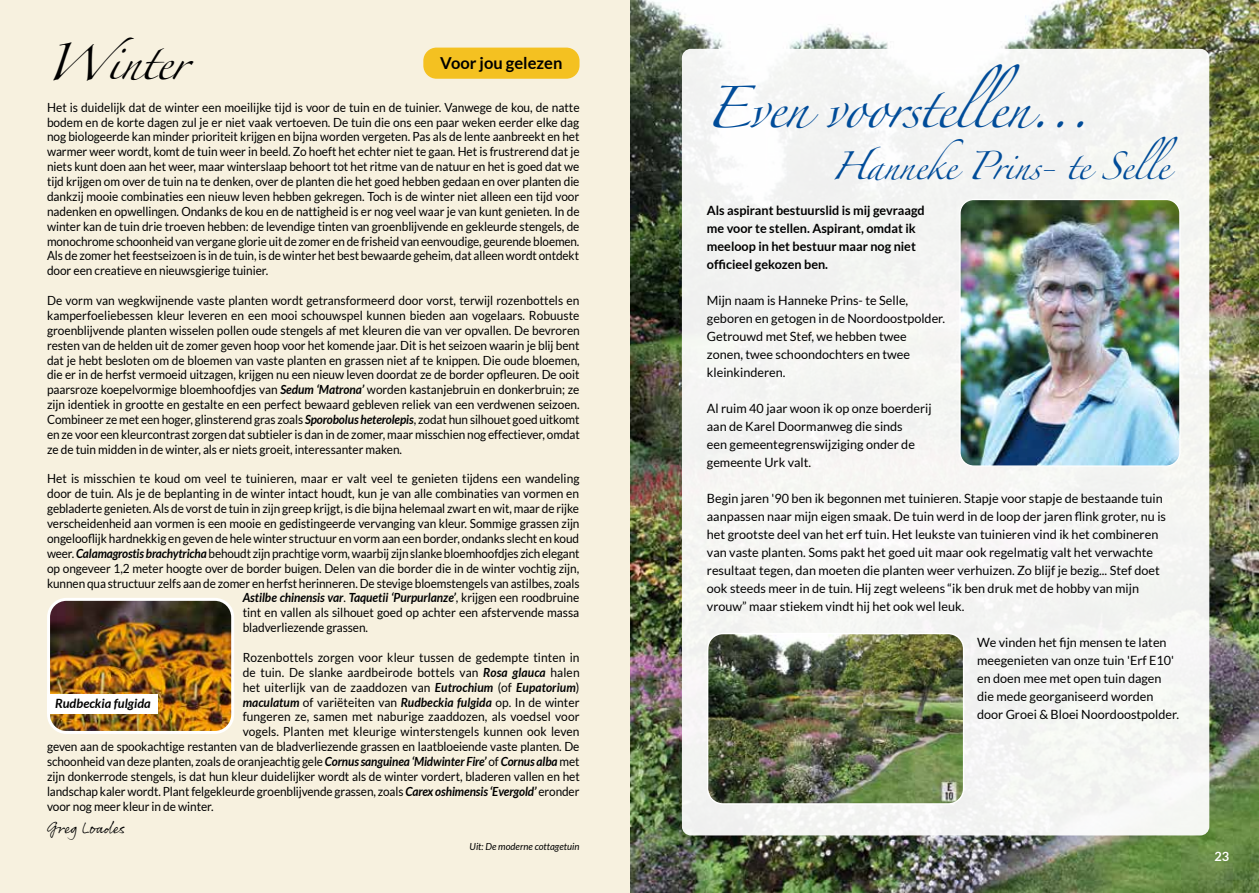
<style>
.page{position:relative;width:1259px;height:893px;background:#fff}
.page>*{position:absolute;margin:0;border:0;box-sizing:border-box;transform-origin:0 0}
.t1{font:37.5px "Zapfino";letter-spacing:-.04em;color:#004c99}
.t2{font:33.15px "Zapfino";letter-spacing:-.04em;color:#000}
.t3{font:25.35px "Zapfino";letter-spacing:-.04em;color:#004c99}
.t4{font:700 16.5px "Lato";color:#000}
.t5{font:16.5px "Rollerscript Smooth";letter-spacing:-.01em;color:#000;scale:.96 1}
.t6{font:12.75px/18px "Lato";color:#000}
.t7{font:700 12.75px/18px "Lato";color:#000}
.t8{font:italic 700 12.75px "Lato";color:#000}
.t9{font:700 12.75px "Lato";color:#fff}
.t10{font:12.6px/14.9px "Lato";letter-spacing:-.005em;color:#000;text-align:justify;scale:.95 1}
.t11{font:12.6px "Lato";letter-spacing:-.005em;color:#000;scale:.94 1}
.t12{font:12.6px "Lato";letter-spacing:-.005em;color:#000;scale:.93 1}
.t13{font:italic 700 12.6px "Lato";letter-spacing:-.005em;color:#000;scale:.94 1}
.t14{font:italic 9.75px "Lato";color:#000}
.s1{font-weight:700;font-style:italic}
.s2{font-weight:400;font-style:normal}
</style>
<div class="page">
<img style="left:629px;top:0;width:630px;height:893px">
<div style="left:682px;top:49px;width:527px;height:786px;background:#f4f5f3;border-radius:9px"></div>
<img style="left:961px;top:201px;width:217px;height:264px">
<div style="left:959px;top:199px;width:221px;height:268px;border:1px solid #fff;border-radius:14px"></div>
<img style="left:709px;top:635px;width:253px;height:168px">
<div style="left:707px;top:633px;width:257px;height:172px;border:1px solid #fff;border-radius:15px"></div>
<div style="left:0;top:0;width:629px;height:893px;background:#f7f1df"></div>
<div style="left:423px;top:48px;width:156px;height:31px;background:#f4c121;border-radius:13px"></div>
<img style="left:51px;top:602px;width:179px;height:128px">
<div style="left:47px;top:598px;width:187px;height:136px;border:3px solid #fff;border-radius:18px"></div>
<div style="left:47px;top:694px;width:111px;height:19px;background:#fff"></div>
<h2 class="t2" style="left:46px;top:48px;width:143px">Winter</h2>
<h3 class="t4" style="left:440px;top:54px;width:124px">Voor jou gelezen</h3>
<p class="t10" style="left:47px;top:100px;width:562px">Het is duidelijk dat de winter een moeilijke tijd is voor de tuin en de tuinier. Vanwege de kou, de natte bodem en de korte dagen zul je er niet vaak vertoeven. De tuin die ons een paar weken eerder elke dag nog biologeerde kan minder prioriteit krijgen en bijna worden vergeten. Pas als de lente aanbreekt en het warmer weer wordt, komt de tuin weer in beeld. Zo hoeft het echter niet te gaan. Het is frustrerend dat je niets kunt doen aan het weer, maar winterslaap behoort tot het ritme van de natuur en het is goed dat we tijd krijgen om over de tuin na te denken, over de planten die het goed hebben gedaan en over planten die dankzij mooie combinaties een nieuw leven hebben gekregen. Toch is de winter niet alleen een tijd voor nadenken en opwellingen. Ondanks de kou en de nattigheid is er nog veel waar je van kunt genieten. In de winter kan de tuin drie troeven hebben: de levendige tinten van groenblijvende en gekleurde stengels, de monochrome schoonheid van vergane glorie uit de zomer en de frisheid van eenvoudige, geurende bloemen.<br>Als de zomer het feestseizoen is in de tuin, is de winter het best bewaarde geheim, dat alleen wordt ontdekt door een creatieve en nieuwsgierige tuinier.</p>
<p class="t10" style="left:47px;top:293px;width:562px">De vorm van wegkwijnende vaste planten wordt getransformeerd door vorst, terwijl rozenbottels en kamperfoeliebessen kleur leveren en een mooi schouwspel kunnen bieden aan vogelaars. Robuuste groenblijvende planten wisselen pollen oude stengels af met kleuren die van ver opvallen. De bevroren resten van de helden uit de zomer geven hoop voor het komende jaar. Dit is het seizoen waarin je blij bent dat je hebt besloten om de bloemen van vaste planten en grassen niet af te knippen. Die oude bloemen, die er in de herfst vermoeid uitzagen, krijgen nu een nieuw leven doordat ze de border opfleuren. De ooit paarsroze koepelvormige bloemhoofdjes van <span class="s1">Sedum ‘Matrona’</span> worden kastanjebruin en donkerbruin; ze zijn identiek in grootte en gestalte en een perfect bewaard gebleven reliek van een verdwenen seizoen.<br>Combineer ze met een hoger, glinsterend gras zoals <span class="s1">Sporobolus heterolepis</span>, zodat hun silhouet goed uitkomt en ze voor een kleurcontrast zorgen dat subtieler is dan in de zomer, maar misschien nog effectiever, omdat ze de tuin midden in de winter, als er niets groeit, interessanter maken.</p>
<p class="t10" style="left:47px;top:471px;width:562px">Het is misschien te koud om veel te tuinieren, maar er valt veel te genieten tijdens een wandeling</p>
<p class="t10" style="left:47px;top:486px;width:561px">door de tuin. Als je de beplanting in de winter intact houdt, kun je van alle combinaties van vormen en</p>
<p class="t11" style="left:47px;top:502px;width:567px">gebladerte genieten. Als de vorst de tuin in zijn greep krijgt, is die bijna helemaal zwart en wit, maar de rijke</p>
<p class="t11" style="left:47px;top:516px;width:568px">verscheidenheid aan vormen is een mooie en gedistingeerde vervanging van kleur. Sommige grassen zijn</p>
<p class="t11" style="left:47px;top:531px;width:567px">ongelooflijk hardnekkig en geven de hele winter structuur en vorm aan een border, ondanks slecht en koud</p>
<p class="t12" style="left:47px;top:546px;width:574px">weer. <span class="s1">Calamagrostis brachytricha</span> behoudt zijn prachtige vorm, waarbij zijn slanke bloemhoofdjes zich elegant</p>
<p class="t11" style="left:47px;top:561px;width:567px">op ongeveer 1,2 meter hoogte over de border buigen. Delen van die border die in de winter vochtig zijn,</p>
<p class="t11" style="left:47px;top:576px;width:568px">kunnen qua structuur zelfs aan de zomer en herfst herinneren. De stevige bloemstengels van astilbes, zoals</p>
<p class="t13" style="left:243px;top:591px;width:360px">Astilbe chinensis var<span class="s2">.</span> Taquetii ‘Purpurlanze’<span class="s2">, krijgen een roodbruine</span></p>
<p class="t10" style="left:243px;top:605px;width:356px">tint en vallen als silhouet goed op achter een afstervende massa</p>
<p class="t11" style="left:243px;top:621px;width:135px">bladverliezende grassen.</p>
<p class="t10" style="left:243px;top:650px;width:356px">Rozenbottels zorgen voor kleur tussen de gedempte tinten in</p>
<p class="t10" style="left:243px;top:665px;width:356px">de tuin. De slanke aardbeirode bottels van <span class="s1">Rosa glauca</span> halen</p>
<p class="t10" style="left:243px;top:680px;width:356px">het uiterlijk van de zaaddozen van <span class="s1">Eutrochium</span> (of <span class="s1">Eupatorium</span>)</p>
<p class="t10" style="left:243px;top:694px;width:356px"><span class="s1">maculatum</span> of variëteiten van <span class="s1">Rudbeckia fulgida</span> op. In de winter</p>
<p class="t10" style="left:243px;top:709px;width:356px">fungeren ze, samen met naburige zaaddozen, als voedsel voor</p>
<p class="t10" style="left:243px;top:724px;width:356px">vogels. Planten met kleurige winterstengels kunnen ook leven</p>
<p class="t11" style="left:47px;top:739px;width:568px">geven aan de spookachtige restanten van de bladverliezende grassen en laatbloeiende vaste planten. De</p>
<p class="t12" style="left:47px;top:754px;width:574px">schoonheid van deze planten, zoals de oranjeachtig gele <span class="s1">Cornus sanguinea ‘Midwinter Fire’</span> of <span class="s1">Cornus alba</span> met</p>
<p class="t11" style="left:47px;top:769px;width:568px">zijn donkerrode stengels, is dat hun kleur duidelijker wordt als de winter vordert, bladeren vallen en het</p>
<p class="t11" style="left:47px;top:784px;width:568px">landschap kaler wordt. Plant felgekleurde groenblijvende grassen, zoals <span class="s1">Carex oshimensis ‘Evergold’</span> eronder</p>
<p class="t11" style="left:47px;top:799px;width:179px">voor nog meer kleur in de winter.</p>
<h3 class="t5" style="left:47px;top:818px;width:82px">Greg Loades</h3>
<p class="t14" style="left:469px;top:841px;width:111px">Uit: De moderne cottagetuin</p>
<p class="t8" style="left:55px;top:696px;width:97px">Rudbeckia fulgida</p>
<h1 class="t1" style="left:705px;top:92px;width:387px">Even voorstellen...</h1>
<h3 class="t3" style="left:831px;top:156px;width:348px">Hanneke Prins- te Selle</h3>
<p class="t7" style="left:707px;top:201px;width:219px">Als aspirant bestuurslid is mij gevraagd me voor te stellen. Aspirant, omdat ik meeloop in het bestuur maar nog niet officieel gekozen ben.</p>
<p class="t6" style="left:707px;top:291px;width:240px">Mijn naam is Hanneke Prins- te Selle, geboren en getogen in de Noordoostpolder.<br>Getrouwd met Stef, we hebben twee zonen, twee schoondochters en twee kleinkinderen.</p>
<p class="t6" style="left:707px;top:399px;width:226px">Al ruim 40 jaar woon ik op onze boerderij aan de Karel Doormanweg die sinds<br>een gemeentegrenswijziging onder de gemeente Urk valt.</p>
<p class="t6" style="left:707px;top:489px;width:461px">Begin jaren '90 ben ik begonnen met tuinieren. Stapje voor stapje de bestaande tuin aanpassen naar mijn eigen smaak. De tuin werd in de loop der jaren flink groter, nu is het grootste deel van het erf tuin. Het leukste van tuinieren vind ik het combineren van vaste planten. Soms pakt het goed uit maar ook regelmatig valt het verwachte resultaat tegen, dan moeten die planten weer verhuizen. Zo blijf je bezig... Stef doet ook steeds meer in de tuin. Hij zegt weleens “ik ben druk met de hobby van mijn vrouw” maar stiekem vindt hij het ook wel leuk.</p>
<p class="t6" style="left:977px;top:633px;width:203px">We vinden het fijn mensen te laten meegenieten van onze tuin 'Erf E10' en doen mee met open tuin dagen die mede georganiseerd worden door Groei &amp; Bloei Noordoostpolder.</p>
<p class="t9" style="left:1214px;top:849px;width:16px">23</p>
</div>
